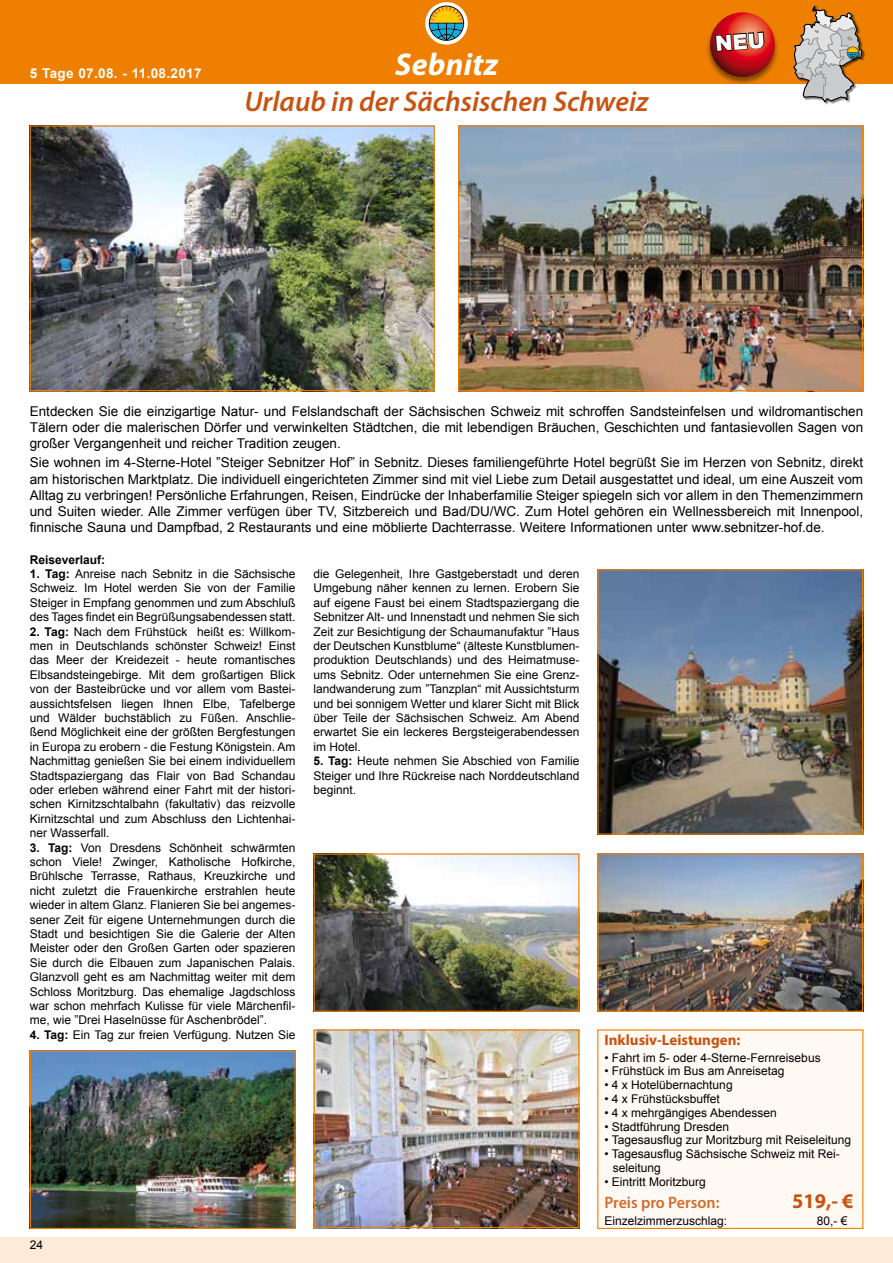
<style>
.page{position:relative;width:893px;height:1263px;background:#fff}
.page>*{position:absolute;margin:0;border:0;box-sizing:border-box;transform-origin:0 0}
.t1{font:italic 700 31.5px "Myriad Pro";letter-spacing:.01em;color:#fff}
.t2{font:italic 600 28.5px "Myriad Pro";color:#c85310}
.t3{font:700 21px "Myriad Pro";color:#c85310}
.t4{font:600 16.5px "Myriad Pro";color:#d06c2d}
.t5{font:700 15px "Myriad Pro";color:#c85310}
.t6{font:13.5px/16.2px "Arial";color:#000;text-align:justify}
.t7{font:700 13.5px "Arial";letter-spacing:.025em;color:#fff}
.t8{font:12px/14.4px "Arial";color:#000;text-align:justify}
.t9{font:700 12px "Arial";color:#000}
.s1{font-weight:700}
</style>
<div class="page">
<div style="left:0;top:1237px;width:893px;height:26px;background:#feebd7"></div>
<div style="left:0;top:0;width:893px;height:84px;background:#ee7f00"></div>
<div style="left:794px;top:6px;width:71px;height:100px;background:#000;opacity:.5"></div>
<div style="left:705px;top:12px;width:74px;height:74px;background:#000;opacity:.45"></div>
<svg style="left:710px;top:12px;width:65px;height:65px"></svg>
<svg style="left:793px;top:5px;width:70px;height:98px"></svg>
<div style="left:597px;top:1029px;width:267px;height:200px;background:#fff9f3"></div>
<img style="left:32px;top:127px;width:401px;height:262px">
<div style="left:30px;top:125px;width:405px;height:266px;border:1px solid #ee7f00"></div>
<img style="left:460px;top:127px;width:401px;height:262px">
<div style="left:458px;top:125px;width:405px;height:266px;border:1px solid #ee7f00"></div>
<img style="left:599px;top:855px;width:262px;height:155px">
<div style="left:597px;top:853px;width:266px;height:159px;border:1px solid #ee7f00"></div>
<img style="left:599px;top:571px;width:262px;height:262px">
<div style="left:597px;top:569px;width:266px;height:266px;border:1px solid #ee7f00"></div>
<img style="left:32px;top:1053px;width:262px;height:174px">
<div style="left:30px;top:1051px;width:266px;height:178px;border:1px solid #ee7f00"></div>
<img style="left:316px;top:855px;width:261px;height:155px">
<div style="left:314px;top:853px;width:265px;height:159px;border:1px solid #ee7f00"></div>
<img style="left:316px;top:1031px;width:261px;height:195px">
<div style="left:314px;top:1029px;width:265px;height:199px;border:1px solid #ee7f00"></div>
<svg style="left:425px;top:2px;width:43px;height:43px"></svg>
<svg style="left:429px;top:6px;width:35px;height:35px"></svg>
<svg style="left:714px;top:31px;width:51px;height:51px;background:#a02817"></svg>
<p class="t7" style="left:30px;top:64px;width:173px">5 Tage 07.08. - 11.08.2017</p>
<h1 class="t1" style="left:395px;top:44px;width:104px">Sebnitz</h1>
<h2 class="t2" style="left:244px;top:83px;width:406px">Urlaub in der Sächsischen Schweiz</h2>
<p class="t6" style="left:30px;top:403px;width:835px">Entdecken Sie die einzigartige Natur- und Felslandschaft der Sächsischen Schweiz mit schroffen Sandsteinfelsen und wildromantischen Tälern oder die malerischen Dörfer und verwinkelten Städtchen, die mit lebendigen Bräuchen, Geschichten und fantasievollen Sagen von großer Vergangenheit und reicher Tradition zeugen.</p>
<p class="t6" style="left:30px;top:455px;width:835px">Sie wohnen im 4-Sterne-Hotel ”Steiger Sebnitzer Hof” in Sebnitz. Dieses familiengeführte Hotel begrüßt Sie im Herzen von Sebnitz, direkt am historischen Marktplatz. Die individuell eingerichteten Zimmer sind mit viel Liebe zum Detail ausgestattet und ideal, um eine Auszeit vom Alltag zu verbringen! Persönliche Erfahrungen, Reisen, Eindrücke der Inhaberfamilie Steiger spiegeln sich vor allem in den Themenzimmern und Suiten wieder. Alle Zimmer verfügen über TV, Sitzbereich und Bad/DU/WC. Zum Hotel gehören ein Wellnessbereich mit Innenpool, finnische Sauna und Dampfbad, 2 Restaurants und eine möblierte Dachterrasse. Weitere Informationen unter www.sebnitzer-hof.de.</p>
<p class="t9" style="left:30px;top:551px;width:77px">Reiseverlauf:</p>
<p class="t8" style="left:30px;top:567px;width:267px"><span class="s1">1. Tag:</span> Anreise nach Sebnitz in die Sächsische Schweiz. Im Hotel werden Sie von der Familie Steiger in Empfang genommen und zum Abschluß des Tages findet ein Begrüßungsabendessen statt.</p>
<p class="t8" style="left:30px;top:624px;width:267px"><span class="s1">2. Tag:</span> Nach dem Frühstück heißt es: Willkom&shy;men in Deutschlands schönster Schweiz! Einst das Meer der Kreidezeit - heute romantisches Elbsandsteingebirge. Mit dem großartigen Blick von der Basteibrücke und vor allem vom Bastei&shy;aussichtsfelsen liegen Ihnen Elbe, Tafelberge und Wälder buchstäblich zu Füßen. Anschlie&shy;ßend Möglichkeit eine der größten Bergfestungen in Europa zu erobern - die Festung Königstein. Am Nachmittag genießen Sie bei einem individuellem Stadtspaziergang das Flair von Bad Schandau oder erleben während einer Fahrt mit der histori&shy;schen Kirnitzschtalbahn (fakultativ) das reizvolle Kirnitzschtal und zum Abschluss den Lichtenhai&shy;ner Wasserfall.</p>
<p class="t8" style="left:30px;top:840px;width:267px"><span class="s1">3. Tag:</span> Von Dresdens Schönheit schwärmten schon Viele! Zwinger, Katholische Hofkirche, Brühlsche Terrasse, Rathaus, Kreuzkirche und nicht zuletzt die Frauenkirche erstrahlen heute wieder in altem Glanz. Flanieren Sie bei angemes&shy;sener Zeit für eigene Unternehmungen durch die Stadt und besichtigen Sie die Galerie der Alten Meister oder den Großen Garten oder spazieren Sie durch die Elbauen zum Japanischen Palais.<br>Glanzvoll geht es am Nachmittag weiter mit dem Schloss Moritzburg. Das ehemalige Jagdschloss war schon mehrfach Kulisse für viele Märchenfil&shy;me, wie ”Drei Haselnüsse für Aschenbrödel”.</p>
<p class="t8" style="left:30px;top:1027px;width:267px"><span class="s1">4. Tag:</span> Ein Tag zur freien Verfügung. Nutzen Sie</p>
<p class="t8" style="left:314px;top:567px;width:267px">die Gelegenheit, Ihre Gastgeberstadt und deren Umgebung näher kennen zu lernen. Erobern Sie auf eigene Faust bei einem Stadtspaziergang die Sebnitzer Alt- und Innenstadt und nehmen Sie sich Zeit zur Besichtigung der Schaumanufaktur ”Haus der Deutschen Kunstblume“ (älteste Kunstblumen&shy;produktion Deutschlands) und des Heimatmuse&shy;ums Sebnitz. Oder unternehmen Sie eine Grenz&shy;landwanderung zum ”Tanzplan“ mit Aussichtsturm und bei sonnigem Wetter und klarer Sicht mit Blick über Teile der Sächsischen Schweiz. Am Abend erwartet Sie ein leckeres Bergsteigerabendessen im Hotel.</p>
<p class="t8" style="left:314px;top:754px;width:267px"><span class="s1">5. Tag:</span> Heute nehmen Sie Abschied von Familie Steiger und Ihre Rückreise nach Norddeutschland beginnt.</p>
<p class="t8" style="left:30px;top:1237px;width:15px">24</p>
<p class="t5" style="left:604px;top:1030px;width:138px">Inklusiv-Leistungen:</p>
<p class="t8" style="left:604px;top:1050px;width:218px">• Fahrt im 5- oder 4-Sterne-Fernreisebus</p>
<p class="t8" style="left:604px;top:1064px;width:182px">• Frühstück im Bus am Anreisetag</p>
<p class="t8" style="left:604px;top:1078px;width:130px">• 4 x Hotelübernachtung</p>
<p class="t8" style="left:604px;top:1092px;width:117px">• 4 x Frühstücksbuffet</p>
<p class="t8" style="left:604px;top:1105px;width:174px">• 4 x mehrgängiges Abendessen</p>
<p class="t8" style="left:604px;top:1119px;width:126px">• Stadtführung Dresden</p>
<p class="t8" style="left:604px;top:1133px;width:248px">• Tagesausflug zur Moritzburg mit Reiseleitung</p>
<p class="t8" style="left:613px;top:1147px;width:228px;line-height:13.8px;text-indent:-9px">• Tagesausflug Sächsische Schweiz mit Rei&shy;seleitung</p>
<p class="t8" style="left:604px;top:1174px;width:103px">• Eintritt Moritzburg</p>
<h3 class="t4" style="left:604px;top:1192px;width:117px">Preis pro Person:</h3>
<h3 class="t3" style="left:792px;top:1187px;width:63px">519,- €</h3>
<p class="t8" style="left:604px;top:1213px;width:124px">Einzelzimmerzuschlag:</p>
<p class="t8" style="left:817px;top:1213px;width:32px">80,- €</p>
</div>
